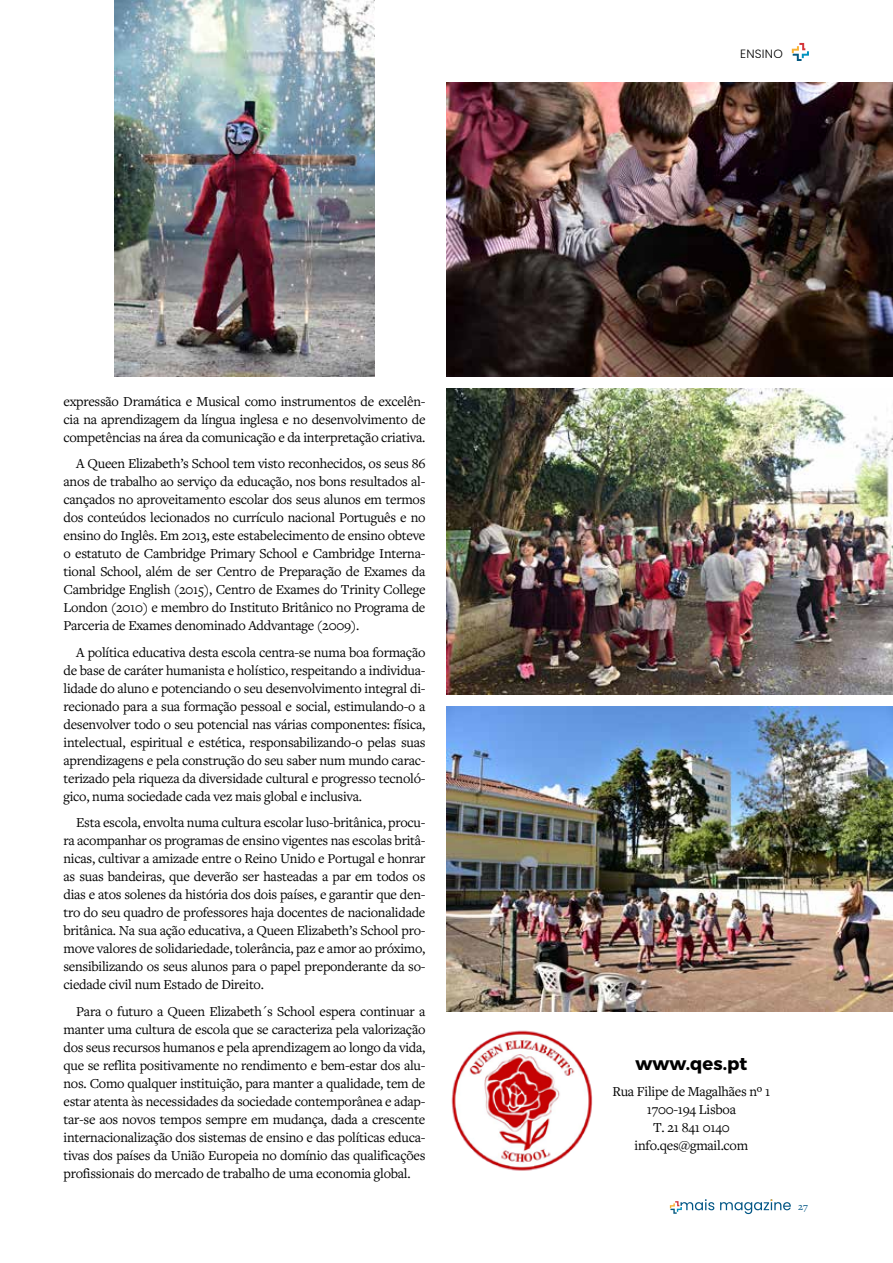
<style>
.page{position:relative;width:893px;height:1263px;background:#fff}
.page>*{position:absolute;margin:0;border:0;box-sizing:border-box;transform-origin:0 0}
.t1{font:700 18px "Montserrat";color:#000}
.t2{font:14.25px/18px "Freight Text";letter-spacing:-.02em;color:#000;text-align:justify}
.t3{font:300 12px "Poppins";letter-spacing:.02em;color:#000}
.t4{font:10.5px "Freight Text";color:#025685}
</style>
<div class="page">
<svg style="left:792px;top:43px;width:17px;height:18px"></svg>
<svg style="left:720px;top:1199px;width:71px;height:15px"></svg>
<svg style="left:670px;top:1199px;width:44px;height:15px"></svg>
<img style="left:451px;top:1030px;width:142px;height:141px">
<img style="left:446px;top:83px;width:447px;height:293px">
<img style="left:446px;top:389px;width:447px;height:305px">
<img style="left:446px;top:706px;width:447px;height:306px">
<img style="left:115px;top:0;width:259px;height:376px">
<p class="t2" style="left:64px;top:392px;width:363px">expressão Dramática e Musical como instrumentos de excelên&shy;cia na aprendizagem da língua inglesa e no desenvolvimento de competências na área da comunicação e da interpretação criativa.</p>
<p class="t2" style="left:64px;top:454px;width:363px;text-indent:13px">A Queen Elizabeth’s School tem visto reconhecidos, os seus 86 anos de trabalho ao serviço da educação, nos bons resultados al&shy;cançados no aproveitamento escolar dos seus alunos em termos dos conteúdos lecionados no currículo nacional Português e no ensino do Inglês. Em 2013, este estabelecimento de ensino obteve o estatuto de Cambridge Primary School e Cambridge Interna&shy;tional School, além de ser Centro de Preparação de Exames da Cambridge English (2015), Centro de Exames do Trinity College London (2010) e membro do Instituto Britânico no Programa de Parceria de Exames denominado Addvantage (2009).</p>
<p class="t2" style="left:64px;top:643px;width:363px;text-indent:13px">A política educativa desta escola centra-se numa boa formação de base de caráter humanista e holístico, respeitando a individua&shy;lidade do aluno e potenciando o seu desenvolvimento integral di&shy;recionado para a sua formação pessoal e social, estimulando-o a desenvolver todo o seu potencial nas várias componentes: física, intelectual, espiritual e estética, responsabilizando-o pelas suas aprendizagens e pela construção do seu saber num mundo carac&shy;terizado pela riqueza da diversidade cultural e progresso tecnoló&shy;gico, numa sociedade cada vez mais global e inclusiva.</p>
<p class="t2" style="left:64px;top:813px;width:363px;text-indent:13px">Esta escola, envolta numa cultura escolar luso-britânica, procu&shy;ra acompanhar os programas de ensino vigentes nas escolas britâ&shy;nicas, cultivar a amizade entre o Reino Unido e Portugal e honrar as suas bandeiras, que deverão ser hasteadas a par em todos os dias e atos solenes da história dos dois países, e garantir que den&shy;tro do seu quadro de professores haja docentes de nacionalidade britânica. Na sua ação educativa, a Queen Elizabeth’s School pro&shy;move valores de solidariedade, tolerância, paz e amor ao próximo, sensibilizando os seus alunos para o papel preponderante da so&shy;ciedade civil num Estado de Direito.</p>
<p class="t2" style="left:64px;top:1002px;width:363px;text-indent:13px">Para o futuro a Queen Elizabeth´s School espera continuar a manter uma cultura de escola que se caracteriza pela valorização dos seus recursos humanos e pela aprendizagem ao longo da vida, que se reflita positivamente no rendimento e bem-estar dos alu&shy;nos. Como qualquer instituição, para manter a qualidade, tem de estar atenta às necessidades da sociedade contemporânea e adap&shy;tar-se aos novos tempos sempre em mudança, dada a crescente internacionalização dos sistemas de ensino e das políticas educa&shy;tivas dos países da União Europeia no domínio das qualificações profissionais do mercado de trabalho de uma economia global.</p>
<p class="t3" style="left:740px;top:47px;width:44px">ENSINO</p>
<p class="t1" style="left:635px;top:1049px;width:113px">www.qes.pt</p>
<p class="t2" style="left:612px;top:1082px;width:159px;text-align:center">Rua Filipe de Magalhães nº 1<br>1700-194 Lisboa<br>T. 21 841 0140 info.qes@gmail.com</p>
<p class="t4" style="left:798px;top:1200px;width:11px">27</p>
</div>
